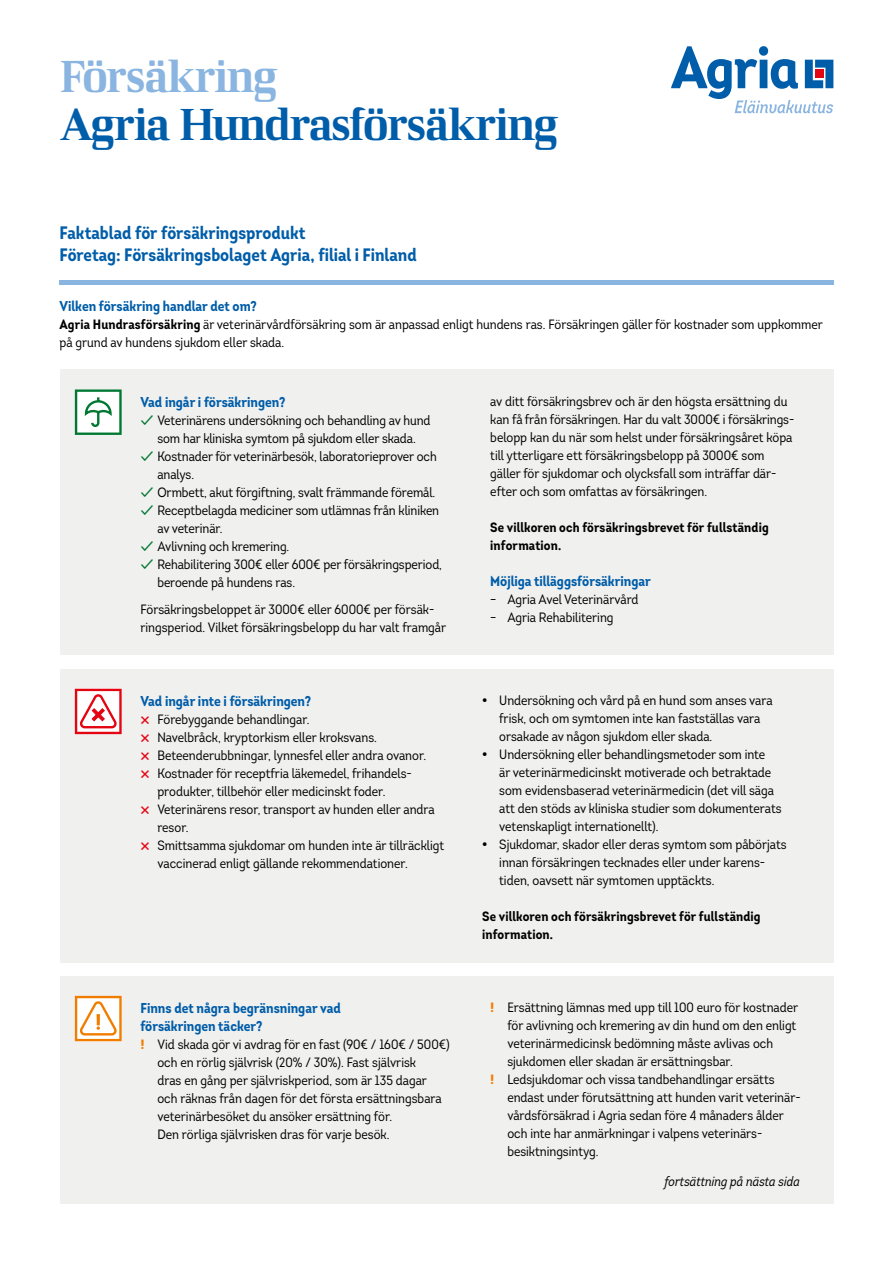
<style>
.page{position:relative;width:893px;height:1263px;background:#fff}
.page>*{position:absolute;margin:0;border:0;box-sizing:border-box;transform-origin:0 0}
.t1{font:45px "LF Rubrik";letter-spacing:-.04em;color:#005da9}
.t2{font:45px "LF Rubrik";letter-spacing:-.035em;color:#8ab5e1}
.t3{font:700 18px/22.5px "Intro Cond";color:#005da9}
.t4{font:700 14.25px/18px "Intro Cond";color:#005da9}
.t5{font:13.5px/18px "Intro Cond";color:#000}
.t6{font:700 13.5px/18px "Intro Cond";letter-spacing:.01em;color:#000}
.t7{font:italic 13.5px "Intro Cond";color:#000}
.s1{font-weight:700}
.s2{color:#007833}
</style>
<div class="page">
<div style="left:60px;top:280px;width:773px;height:5px;background:#8ab5e1"></div>
<div style="left:60px;top:369px;width:773px;height:286px;background:#f0f0ef"></div>
<div style="left:60px;top:669px;width:773px;height:293px;background:#f0f0ef"></div>
<div style="left:60px;top:976px;width:773px;height:227px;background:#f0f0ef"></div>
<svg style="left:75px;top:389px;width:47px;height:46px"></svg>
<svg style="left:75px;top:688px;width:47px;height:46px"></svg>
<svg style="left:75px;top:995px;width:47px;height:46px"></svg>
<svg style="left:671px;top:46px;width:162px;height:68px"></svg>
<h1 class="t2" style="left:60px;top:49px;width:219px">Försäkring</h1>
<h1 class="t1" style="left:60px;top:97px;width:500px">Agria Hundrasförsäkring</h1>
<h2 class="t3" style="left:60px;top:221px;width:359px">Faktablad för försäkringsprodukt<br>Företag: Försäkringsbolaget Agria, filial i Finland</h2>
<p class="t4" style="left:60px;top:297px;width:199px">Vilken försäkring handlar det om?</p>
<p class="t5" style="left:60px;top:316px;width:765px"><span class="s1">Agria Hundrasförsäkring</span> är veterinärvårdförsäkring som är anpassad enligt hundens ras. Försäkringen gäller för kostnader som uppkommer på grund av hundens sjukdom eller skada.</p>
<p class="t4" style="left:140px;top:392px;width:147px">Vad ingår i försäkringen?</p>
<p class="t5" style="left:140px;top:411px;width:292px;text-align:center"><span class="s2">✓</span> Veterinärens undersökning och behandling av hund som har kliniska symtom på sjukdom eller skada.</p>
<p class="t5" style="left:157px;top:447px;width:281px;text-indent:-17px"><span class="s2">✓</span> Kostnader för veterinärbesök, laboratorieprover och analys.</p>
<p class="t5" style="left:140px;top:483px;width:296px"><span class="s2">✓</span> Ormbett, akut förgiftning, svalt främmande föremål.</p>
<p class="t5" style="left:157px;top:501px;width:283px;text-indent:-17px"><span class="s2">✓</span> Receptbelagda mediciner som utlämnas från kliniken av veterinär.</p>
<p class="t5" style="left:140px;top:537px;width:150px"><span class="s2">✓</span> Avlivning och kremering.</p>
<p class="t5" style="left:157px;top:555px;width:286px;text-indent:-17px"><span class="s2">✓</span> Rehabilitering 300€ eller 600€ per försäkringsperiod, beroende på hundens ras.</p>
<p class="t5" style="left:140px;top:600px;width:307px">Försäkringsbeloppet är 3000€ eller 6000€ per försäk&shy;ringsperiod. Vilket försäkringsbelopp du har valt framgår</p>
<p class="t4" style="left:140px;top:692px;width:172px">Vad ingår inte i försäkringen?</p>
<p class="t5" style="left:157px;top:710px;width:288px">Förebyggande behandlingar.<br>Navelbråck, kryptorkism eller kroksvans.<br>Beteenderubbningar, lynnesfel eller andra ovanor.<br>Kostnader för receptfria läkemedel, frihandels&shy;produkter, tillbehör eller medicinskt foder.<br>Veterinärens resor, transport av hunden eller andra resor.<br>Smittsamma sjukdomar om hunden inte är tillräckligt vaccinerad enligt gällande rekommendationer.</p>
<p class="t4" style="left:140px;top:999px;width:202px">Finns det några begränsningar vad försäkringen täcker?</p>
<p class="t5" style="left:157px;top:1035px;width:294px">Vid skada gör vi avdrag för en fast (90€ / 160€ / 500€) och en rörlig självrisk (20% / 30%). Fast självrisk<br>dras en gång per självriskperiod, som är 135 dagar och räknas från dagen för det första ersättningsbara veterinärbesöket du ansöker ersättning för.<br>Den rörliga självrisken dras för varje besök.</p>
<p class="t5" style="left:490px;top:392px;width:305px">av ditt försäkringsbrev och är den högsta ersättning du kan få från försäkringen. Har du valt 3000€ i försäkrings&shy;belopp kan du när som helst under försäkringsåret köpa till ytterligare ett försäkringsbelopp på 3000€ som gäller för sjukdomar och olycksfall som inträffar där&shy;efter och som omfattas av försäkringen.</p>
<p class="t6" style="left:490px;top:518px;width:280px">Se villkoren och försäkringsbrevet för fullständig information.</p>
<p class="t4" style="left:490px;top:572px;width:162px">Möjliga tilläggsförsäkringar</p>
<p class="t5" style="left:490px;top:590px;width:150px">– Agria Avel Veterinärvård</p>
<p class="t5" style="left:490px;top:608px;width:125px">– Agria Rehabilitering</p>
<p class="t5" style="left:499px;top:691px;width:275px;text-indent:-17px"><span class="s1">•</span> Undersökning och vård på en hund som anses vara frisk, och om symtomen inte kan fastställas vara orsakade av någon sjukdom eller skada.</p>
<p class="t5" style="left:499px;top:745px;width:284px;text-indent:-17px"><span class="s1">•</span> Undersökning eller behandlingsmetoder som inte<br>är veterinärmedicinskt motiverade och betraktade som evidensbaserad veterinärmedicin (det vill säga att den stöds av kliniska studier som dokumenterats vetenskapligt internationellt).</p>
<p class="t5" style="left:499px;top:835px;width:289px;text-indent:-17px"><span class="s1">•</span> Sjukdomar, skador eller deras symtom som påbörjats innan försäkringen tecknades eller under karens&shy;tiden, oavsett när symtomen upptäckts.</p>
<p class="t6" style="left:482px;top:907px;width:280px">Se villkoren och försäkringsbrevet för fullständig information.</p>
<p class="t5" style="left:507px;top:998px;width:295px">Ersättning lämnas med upp till 100 euro för kostnader för avlivning och kremering av din hund om den enligt veterinärmedicinsk bedömning måste avlivas och sjukdomen eller skadan är ersättningsbar.<br>Ledsjukdomar och vissa tandbehandlingar ersätts endast under förutsättning att hunden varit veterinär&shy;vårdsförsäkrad i Agria sedan före 4 månaders ålder och inte har anmärkningar i valpens veterinärs&shy;besiktningsintyg.</p>
<p class="t7" style="left:664px;top:1173px;width:137px">fortsättning på nästa sida</p>
</div>
